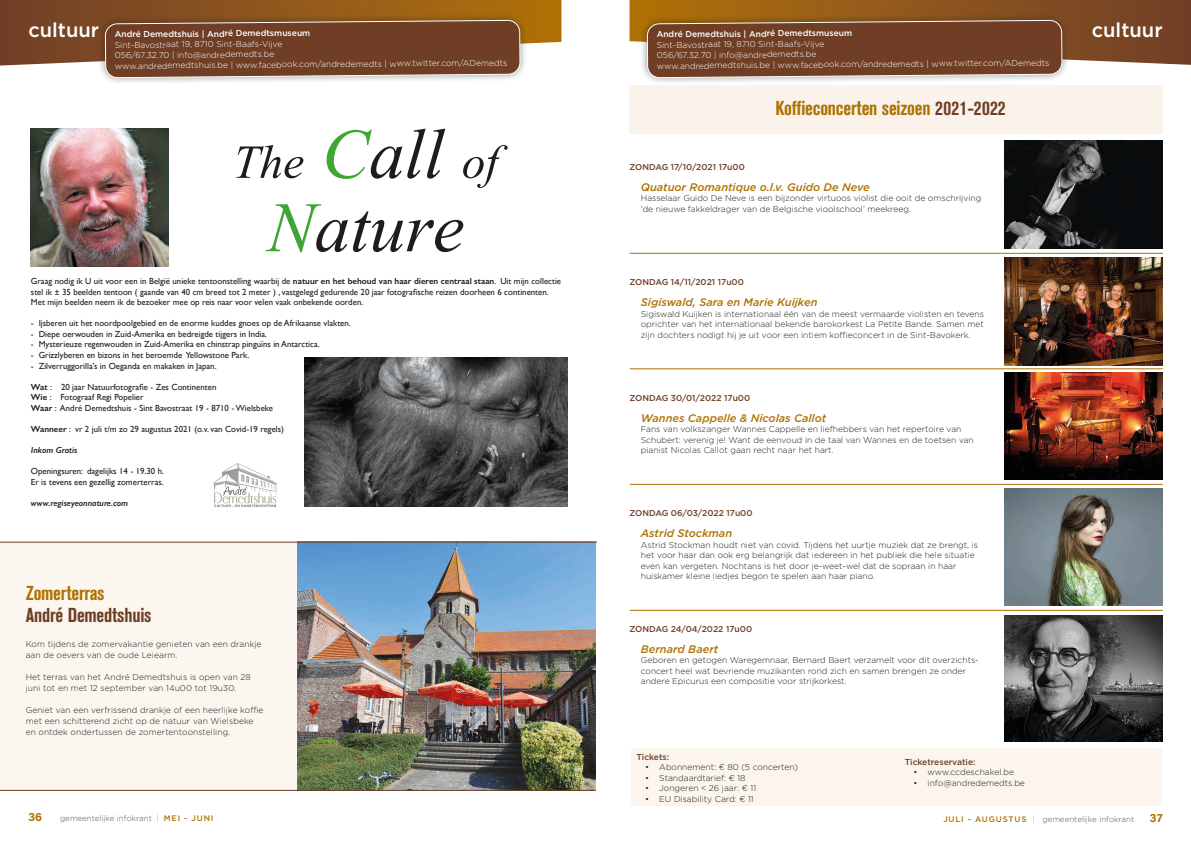
<style>
.page{position:relative;width:1191px;height:842px;background:#fff}
.page>*{position:absolute;margin:0;border:0;box-sizing:border-box;transform-origin:0 0}
.t1{font:88.1px "Vijaya";color:#1d1d1b}
.t2{font:58.7px "Vijaya";color:#1d1d1b}
.t3{font:700 condensed 20px "Akzidenz Grotesk BE";letter-spacing:-.01em;color:#af7101}
.t4{font:700 condensed 20px "Akzidenz Grotesk BE";letter-spacing:-.01em;color:#6f3e25}
.t5{font:500 20px "Gotham";color:#fff}
.t6{font:700 12px "Acumin Pro";color:#af7101}
.t7{font:italic 500 11px "Gotham";color:#af7101}
.t8{font:8.8px/10.6px "Gill Sans";color:#1d1d1b}
.t9{font:italic 600 8.8px "Gill Sans";color:#1d1d1b}
.t10{font:300 8.5px/10.5px "Gotham";color:#1d1d1b}
.t11{font:300 8.5px/10.4px "Gotham";color:#fff}
.t12{font:500 8.5px "Gotham";color:#6f3e25}
.t13{font:500 8.5px "Gotham";color:#fff}
.t14{font:300 8px "Gotham";color:#575756}
.s1{font-size:88.1px;color:#3fa535}
.s2{font-size:88.1px}
.s3{color:#3fa535}
.s4{font-weight:600}
.s5{color:#6f3e25}
.s6{color:#af7101}
.s7{font-weight:500;color:#af7101}
</style>
<div class="page">
<hr style="left:630px;top:253px;width:532px;height:1px;background:#af7101">
<hr style="left:630px;top:369px;width:532px;height:1px;background:#af7101">
<hr style="left:630px;top:484px;width:532px;height:1px;background:#af7101">
<hr style="left:630px;top:610px;width:532px;height:1px;background:#af7101">
<img style="left:1004px;top:141px;width:158px;height:108px">
<img style="left:1004px;top:258px;width:158px;height:107px">
<img style="left:1004px;top:372px;width:158px;height:108px">
<img style="left:1004px;top:489px;width:158px;height:116px">
<img style="left:1004px;top:616px;width:158px;height:126px">
<div style="left:631px;top:748px;width:530px;height:58px;background:#fbf5ee"></div>
<div style="left:629px;top:85px;width:533px;height:48px;background:#f9f3eb"></div>
<svg style="left:629px;top:0;width:562px;height:86px;background:#916748"></svg>
<img style="left:213px;top:463px;width:64px;height:43px">
<img style="left:31px;top:129px;width:138px;height:137px">
<img style="left:304px;top:358px;width:264px;height:148px">
<div style="left:0;top:542px;width:585px;height:248px;background:#fbf7f0"></div>
<img style="left:298px;top:543px;width:297px;height:247px">
<hr style="left:0;top:542px;width:597px;height:1px;background:#6f3e25">
<hr style="left:0;top:790px;width:595px;height:1px;background:#6f3e25">
<svg style="left:0;top:0;width:561px;height:82px;background:#8b5f3f"></svg>
<h3 class="t5" style="left:28px;top:17px;width:72px">cultuur</h3>
<h3 class="t5" style="left:1091px;top:17px;width:72px">cultuur</h3>
<p class="t13" style="left:115px;top:30px;width:197px;rotate:-1deg">André Demedtshuis | André Demedtsmuseum</p>
<p class="t11" style="left:115px;top:40px;width:169px;rotate:-1deg">Sint-Bavostraat 19, 8710 Sint-Baafs-Vijve<br>056/67.32.70 | info@andredemedts.be</p>
<p class="t11" style="left:115px;top:62px;width:394px;rotate:-1deg">www.andredemedtshuis.be | www.facebook.com/andredemedts | www.twitter.com/ADemedts</p>
<p class="t13" style="left:656px;top:30px;width:197px;rotate:-1deg">André Demedtshuis | André Demedtsmuseum</p>
<p class="t11" style="left:656px;top:40px;width:169px;rotate:-1deg">Sint-Bavostraat 19, 8710 Sint-Baafs-Vijve<br>056/67.32.70 | info@andredemedts.be</p>
<p class="t11" style="left:657px;top:62px;width:394px;rotate:-1deg">www.andredemedtshuis.be | www.facebook.com/andredemedts | www.twitter.com/ADemedts</p>
<h2 class="t2" style="left:233px;top:116px;width:267px">The <span class="s1">C</span><span class="s2">all</span> of</h2>
<h1 class="t1" style="left:267px;top:158px;width:198px"><span class="s3">N</span>ature</h1>
<p class="t8" style="left:31px;top:276px;width:532px">Graag nodig ik U uit voor een in België unieke tentoonstelling waarbij de <span class="s4">natuur en het behoud van haar dieren centraal staan</span>. Uit mijn collectie stel ik ± 35 beelden tentoon ( gaande van 40 cm breed tot 2 meter ) , vastgelegd gedurende 20 jaar fotografische reizen doorheen 6 continenten.<br>Met mijn beelden neem ik de bezoeker mee op reis naar voor velen vaak onbekende oorden.</p>
<p class="t8" style="left:31px;top:318px;width:321px">- Ijsberen uit het noordpoolgebied en de enorme kuddes gnoes op de Afrikaanse vlakten.</p>
<p class="t8" style="left:31px;top:328px;width:238px">- Diepe oerwouden in Zuid-Amerika en bedreigde tijgers in India.</p>
<p class="t8" style="left:31px;top:339px;width:290px">- Mysterieuze regenwouden in Zuid-Amerika en chinstrap pinguïns in Antarctica.</p>
<p class="t8" style="left:31px;top:350px;width:220px">- Grizzlyberen en bizons in het beroemde Yellowstone Park.</p>
<p class="t8" style="left:31px;top:360px;width:187px">- Zilverruggorilla’s in Oeganda en makaken in Japan.</p>
<p class="t8" style="left:31px;top:381px;width:244px"><span class="s4">Wat</span> : 20 jaar Natuurfotografie - Zes Continenten<br><span class="s4">Wie</span> : Fotograaf Regi Popelier<br><span class="s4">Waar</span> : André Demedtshuis - Sint Bavostraat 19 - 8710 - Wielsbeke</p>
<p class="t8" style="left:31px;top:424px;width:255px"><span class="s4">Wanneer</span> : vr 2 juli t/m zo 29 augustus 2021 (o.v. van Covid-19 regels)</p>
<p class="t9" style="left:31px;top:445px;width:48px">Inkom Gratis</p>
<p class="t8" style="left:31px;top:466px;width:135px">Openingsuren: dagelijks 14 - 19.30 h.<br>Er is tevens een gezellig zomerterras.</p>
<p class="t9" style="left:31px;top:498px;width:99px">www.regiseyeonnature.com</p>
<h3 class="t3" style="left:26px;top:582px;width:80px">Zomerterras</h3>
<h3 class="t4" style="left:26px;top:604px;width:127px">André Demedtshuis</h3>
<p class="t10" style="left:26px;top:639px;width:237px;line-height:11px">Kom tijdens de zomervakantie genieten van een drankje aan de oevers van de oude Leiearm.</p>
<p class="t10" style="left:26px;top:672px;width:227px;line-height:11px">Het terras van het André Demedtshuis is open van 28 juni tot en met 12 september van 14u00 tot 19u30.</p>
<p class="t10" style="left:26px;top:705px;width:239px;line-height:11px">Geniet van een verfrissend drankje of een heerlijke koffie met een schitterend zicht op de natuur van Wielsbeke en ontdek ondertussen de zomertentoonstelling.</p>
<h3 class="t3" style="left:775px;top:97px;width:232px">Koffieconcerten seizoen <span class="s5">2021-2022</span></h3>
<p class="t12" style="left:629px;top:161px;width:117px">ZONDAG 17/10/2021 17u00</p>
<p class="t7" style="left:641px;top:179px;width:230px">Quatuor Romantique o.l.v. Guido De Neve</p>
<p class="t10" style="left:641px;top:193px;width:342px">Hasselaar Guido De Neve is een bijzonder virtuoos violist die ooit de omschrijving ‘de nieuwe fakkeldrager van de Belgische vioolschool’ meekreeg.</p>
<p class="t12" style="left:629px;top:276px;width:116px">ZONDAG 14/11/2021 17u00</p>
<p class="t7" style="left:641px;top:295px;width:178px">Sigiswald, Sara en Marie Kuijken</p>
<p class="t10" style="left:641px;top:308px;width:345px;text-align:justify">Sigiswald Kuijken is internationaal één van de meest vermaarde violisten en tevens oprichter van het internationaal bekende barokorkest La Petite Bande. Samen met zijn dochters nodigt hij je uit voor een intiem koffieconcert in de Sint-Bavokerk.</p>
<p class="t12" style="left:629px;top:392px;width:122px">ZONDAG 30/01/2022 17u00</p>
<p class="t7" style="left:641px;top:410px;width:187px">Wannes Cappelle &amp; Nicolas Callot</p>
<p class="t10" style="left:641px;top:424px;width:334px">Fans van volkszanger Wannes Cappelle en liefhebbers van het repertoire van<br>Schubert: verenig je! Want de eenvoud in de taal van Wannes en de toetsen van pianist Nicolas Callot gaan recht naar het hart.</p>
<p class="t12" style="left:629px;top:507px;width:125px">ZONDAG 06/03/2022 17u00</p>
<p class="t7" style="left:641px;top:526px;width:93px">Astrid Stockman</p>
<p class="t10" style="left:641px;top:539px;width:339px">Astrid Stockman houdt niet van covid. Tijdens het uurtje muziek dat ze brengt, is het voor haar dan ook erg belangrijk dat iedereen in het publiek die hele situatie even kan vergeten. Nochtans is het door je-weet-wel dat de sopraan in haar huiskamer kleine liedjes begon te spelen aan haar piano.</p>
<p class="t12" style="left:629px;top:623px;width:124px">ZONDAG 24/04/2022 17u00</p>
<p class="t7" style="left:641px;top:641px;width:79px">Bernard Baert</p>
<p class="t10" style="left:641px;top:655px;width:339px">Geboren en getogen Waregemnaar, Bernard Baert verzamelt voor dit overzichts&shy;concert heel wat bevriende muzikanten rond zich en samen brengen ze onder andere Epicurus een compositie voor strijkorkest.</p>
<p class="t12" style="left:636px;top:751px;width:34px">Tickets:</p>
<p class="t10" style="left:645px;top:762px;width:155px">• Abonnement: € 80 (5 concerten)</p>
<p class="t10" style="left:645px;top:772px;width:102px">• Standaardtarief: € 18</p>
<p class="t10" style="left:645px;top:783px;width:113px">• Jongeren &lt; 26 jaar: € 11</p>
<p class="t10" style="left:645px;top:793px;width:110px">• EU Disability Card: € 11</p>
<p class="t12" style="left:905px;top:756px;width:72px">Ticketreservatie:</p>
<p class="t10" style="left:913px;top:767px;width:102px">• www.ccdeschakel.be</p>
<p class="t10" style="left:913px;top:777px;width:113px">• info@andredemedts.be</p>
<h3 class="t6" style="left:28px;top:809px;width:15px">36</h3>
<p class="t14" style="left:60px;top:813px;width:155px">gemeentelijke infokrant <span class="s6">|</span> <span class="s7">MEI - JUNI</span></p>
<p class="t14" style="left:943px;top:814px;width:192px"><span class="s7">JULI - AUGUSTUS</span> <span class="s6">|</span> gemeentelijke infokrant</p>
<h3 class="t6" style="left:1150px;top:809px;width:14px">37</h3>
</div>
